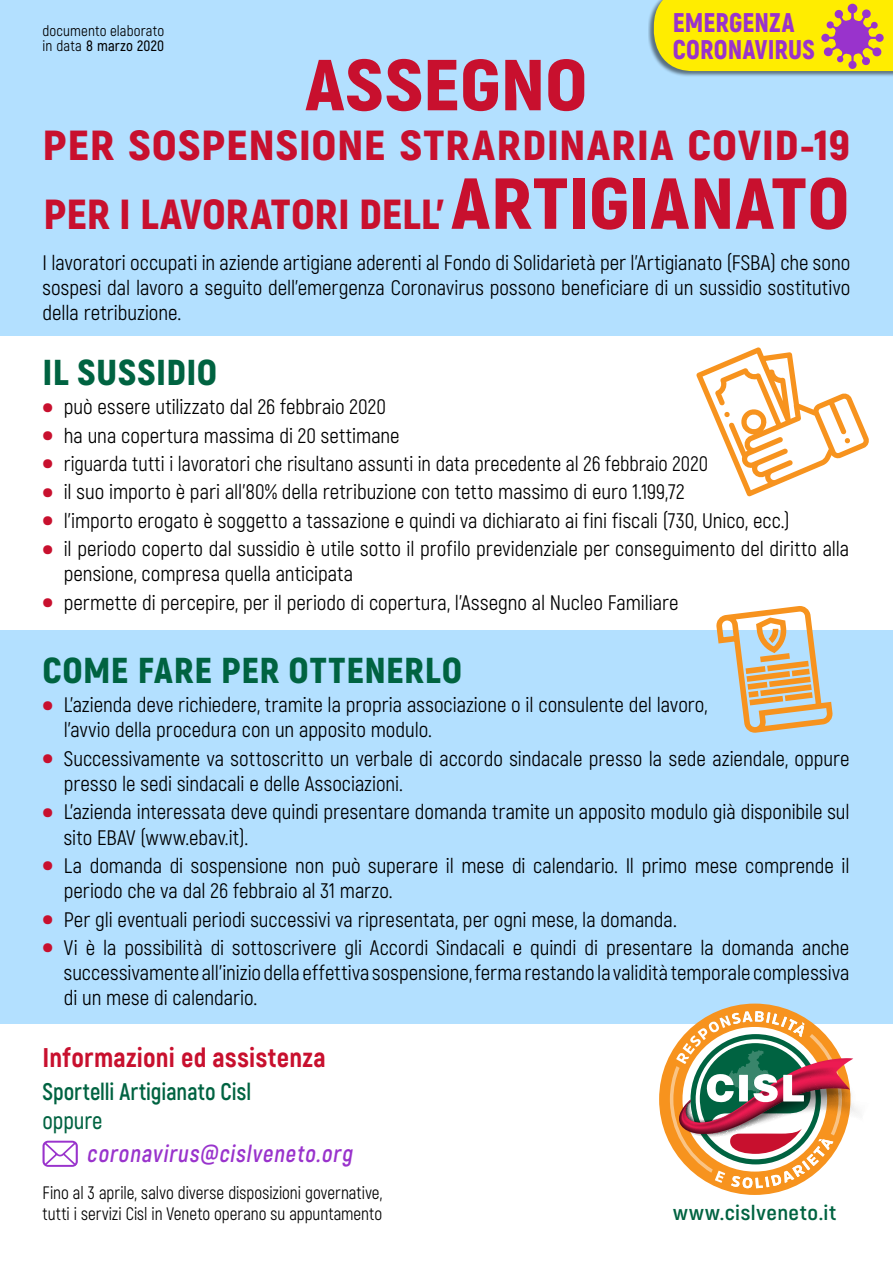
<style>
.page{position:relative;width:893px;height:1263px;background:#b3e0ff}
.page>*{position:absolute;margin:0;border:0;box-sizing:border-box;transform-origin:0 0}
.t1{font:900 72px "Akrobat";color:#c8102e;scale:1.1 1}
.t2{font:900 42px/69px "Akrobat";letter-spacing:.01em;color:#c8102e;scale:1.11 1}
.t3{font:900 36px "Akrobat";letter-spacing:.015em;color:#006341;scale:1.05 1}
.t4{font:800 27px "Akrobat";letter-spacing:.015em;color:#c8102e}
.t5{font:900 27px/27px "Akrobat";letter-spacing:.005em;color:#93c;scale:.95 1}
.t6{font:italic 700 24px "Akrobat";color:#93c;scale:.95 1}
.t7{font:700 24px "Akrobat";color:#006341;scale:.95 1}
.t8{font:600 24px "Akrobat";letter-spacing:-.005em;color:#006341;scale:.95 1}
.t9{font:21px/25.2px "Akrobat";color:#000}
.t10{font:700 21px "Akrobat";letter-spacing:.025em;color:#006341;scale:1.1 1}
.t11{font:18px/21px "Akrobat";letter-spacing:.005em;color:#000;scale:.95 1}
.t12{font:15px/15px "Akrobat";letter-spacing:.01em;color:#000}
.s1{font-weight:600}
.s2{font-size:72px}
.s3{font-weight:900;font-size:45px;color:#c8102e}
</style>
<div class="page">
<div style="left:0;top:337px;width:893px;height:293px;background:#fff"></div>
<div style="left:0;top:1025px;width:893px;height:238px;background:#fff"></div>
<svg style="left:43px;top:1141px;width:35px;height:26px"></svg>
<div style="left:647px;top:0;width:246px;height:78px;background:#000;opacity:.5"></div>
<svg style="left:654px;top:0;width:239px;height:71px;background:#f1d819"></svg>
<svg style="left:659px;top:1003px;width:211px;height:192px"></svg>
<svg style="left:696px;top:347px;width:173px;height:150px"></svg>
<svg style="left:717px;top:606px;width:115px;height:126px"></svg>
<p class="t5" style="left:673px;top:9px;width:151px">EMERGENZA<br>CORONAVIRUS</p>
<p class="t12" style="left:43px;top:23px;width:123px">documento elaborato in data <span class="s1">8 marzo 2020</span></p>
<h1 class="t1" style="left:305px;top:38px;width:258px">ASSEGNO</h1>
<h2 class="t2" style="left:43px;top:110px;width:729px">PER SOSPENSIONE STRARDINARIA COVID-19<br>PER I LAVORATORI DELL’ <span class="s2">ARTIGIANATO</span></h2>
<p class="t9" style="left:43px;top:250px;width:809px;text-align:justify">I lavoratori occupati in aziende artigiane aderenti al Fondo di Solidarietà per l’Artigianato (FSBA) che sono sospesi dal lavoro a seguito dell’emergenza Coronavirus possono beneficiare di un sussidio sostitutivo della retribuzione.</p>
<h3 class="t3" style="left:43px;top:349px;width:168px">IL SUSSIDIO</h3>
<p class="t9" style="left:43px;top:394px;width:345px"><span class="s3">•</span> può essere utilizzato dal 26 febbraio 2020</p>
<p class="t9" style="left:43px;top:423px;width:359px"><span class="s3">•</span> ha una copertura massima di 20 settimane</p>
<p class="t9" style="left:43px;top:451px;width:667px"><span class="s3">•</span> riguarda tutti i lavoratori che risultano assunti in data precedente al 26 febbraio 2020</p>
<p class="t9" style="left:43px;top:479px;width:643px"><span class="s3">•</span> il suo importo è pari all’80% della retribuzione con tetto massimo di euro 1.199,72</p>
<p class="t9" style="left:43px;top:508px;width:749px"><span class="s3">•</span> l’importo erogato è soggetto a tassazione e quindi va dichiarato ai fini fiscali (730, Unico, ecc.)</p>
<p class="t9" style="left:64px;top:536px;width:787px;text-indent:-21px"><span class="s3">•</span> il periodo coperto dal sussidio è utile sotto il profilo previdenziale per conseguimento del diritto alla pensione, compresa quella anticipata</p>
<p class="t9" style="left:43px;top:590px;width:638px"><span class="s3">•</span> permette di percepire, per il periodo di copertura, l’Assegno al Nucleo Familiare</p>
<h3 class="t3" style="left:43px;top:647px;width:401px">COME FARE PER OTTENERLO</h3>
<p class="t9" style="left:64px;top:692px;width:645px;text-indent:-21px"><span class="s3">•</span> L’azienda deve richiedere, tramite la propria associazione o il consulente del lavoro, l’avvio della procedura con un apposito modulo.</p>
<p class="t9" style="left:64px;top:746px;width:787px;text-indent:-21px"><span class="s3">•</span> Successivamente va sottoscritto un verbale di accordo sindacale presso la sede aziendale, oppure presso le sedi sindacali e delle Associazioni.</p>
<p class="t9" style="left:64px;top:799px;width:787px;text-indent:-21px"><span class="s3">•</span> L’azienda interessata deve quindi presentare domanda tramite un apposito modulo già disponibile sul sito EBAV (www.ebav.it).</p>
<p class="t9" style="left:64px;top:853px;width:787px;text-indent:-21px"><span class="s3">•</span> La domanda di sospensione non può superare il mese di calendario. Il primo mese comprende il periodo che va dal 26 febbraio al 31 marzo.</p>
<p class="t9" style="left:43px;top:906px;width:636px"><span class="s3">•</span> Per gli eventuali periodi successivi va ripresentata, per ogni mese, la domanda.</p>
<p class="t9" style="left:64px;top:935px;width:787px;text-align:justify;text-indent:-21px"><span class="s3">•</span> Vi è la possibilità di sottoscrivere gli Accordi Sindacali e quindi di presentare la domanda anche successivamente all’inizio della effettiva sospensione, ferma restando la validità temporale complessiva di un mese di calendario.</p>
<p class="t4" style="left:43px;top:1041px;width:285px">Informazioni ed assistenza</p>
<p class="t7" style="left:43px;top:1077px;width:221px">Sportelli Artigianato Cisl</p>
<p class="t8" style="left:43px;top:1106px;width:65px">oppure</p>
<p class="t6" style="left:87px;top:1139px;width:286px">coronavirus@cislveneto.org</p>
<p class="t11" style="left:43px;top:1183px;width:359px">Fino al 3 aprile, salvo diverse disposizioni governative, tutti i servizi Cisl in Veneto operano su appuntamento</p>
<p class="t10" style="left:673px;top:1200px;width:150px">www.cislveneto.it</p>
</div>
